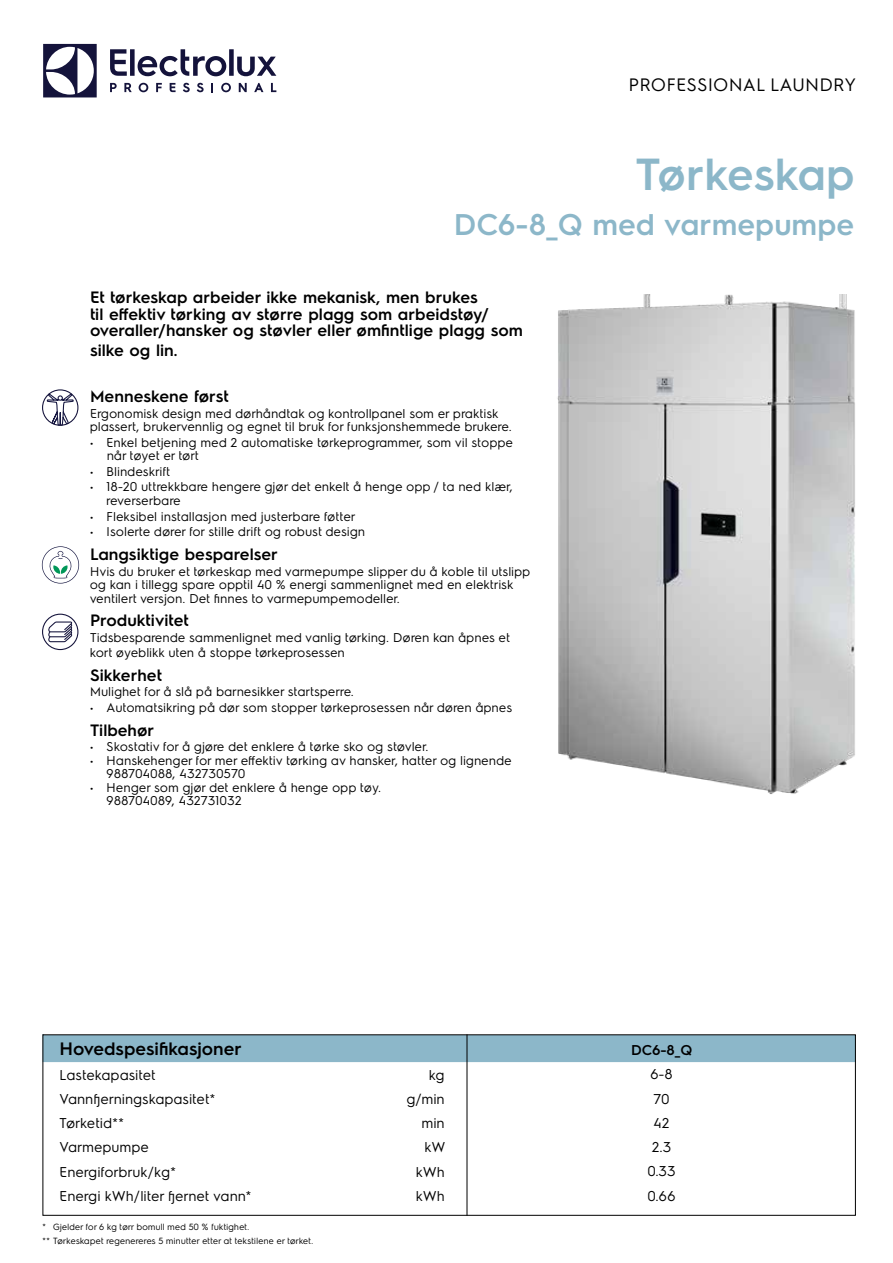
<style>
.page{position:relative;width:893px;height:1263px;background:#fff}
.page>*{position:absolute;margin:0;border:0;box-sizing:border-box;transform-origin:0 0}
.t1{font:600 45px "Electrolux Sans";color:#8cb7c9}
.t2{font:600 30px "Electrolux Sans";color:#8cb7c9}
.t3{font:600 18px "Electrolux Sans";color:#000}
.t4{font:18px "Electrolux Sans";color:#000}
.t5{font:600 16.5px/16.5px "Electrolux Sans";color:#000}
.t6{font:14.25px/24.3px "Electrolux Sans";color:#000;text-align:center}
.t7{font:600 14.25px "Electrolux Sans";color:#000}
.t8{font:12.75px/13.5px "Electrolux Sans";color:#000}
.t9{font:9px/14.7px "Electrolux Sans";color:#000}
</style>
<div class="page">
<svg style="left:43px;top:44px;width:54px;height:53px"></svg>
<svg style="left:110px;top:49px;width:166px;height:27px"></svg>
<svg style="left:271px;top:83px;width:5px;height:9px"></svg>
<svg style="left:221px;top:83px;width:10px;height:9px"></svg>
<svg style="left:211px;top:83px;width:2px;height:9px"></svg>
<svg style="left:197px;top:83px;width:7px;height:9px"></svg>
<svg style="left:183px;top:83px;width:7px;height:9px"></svg>
<svg style="left:170px;top:83px;width:6px;height:9px"></svg>
<svg style="left:156px;top:83px;width:6px;height:9px"></svg>
<svg style="left:139px;top:83px;width:9px;height:9px"></svg>
<svg style="left:124px;top:83px;width:8px;height:9px"></svg>
<svg style="left:110px;top:83px;width:7px;height:9px"></svg>
<svg style="left:254px;top:83px;width:9px;height:9px"></svg>
<svg style="left:239px;top:83px;width:8px;height:9px"></svg>
<div style="left:45px;top:1036px;width:809px;height:26px;background:#8cb7c9"></div>
<div style="left:43px;top:1034px;width:813px;height:182px;border:1px solid #000"></div>
<hr style="left:467px;top:1034px;width:1px;height:182px;background:#000">
<img style="left:557px;top:294px;width:298px;height:500px">
<svg style="left:46px;top:392px;width:28px;height:34px"></svg>
<div style="left:42px;top:389px;width:36px;height:37px;border:1px solid #14133b;border-radius:50%"></div>
<svg style="left:42px;top:546px;width:37px;height:37px"></svg>
<div style="left:42px;top:614px;width:36px;height:36px;border:1px solid #14133b;border-radius:50%"></div>
<svg style="left:48px;top:621px;width:24px;height:21px"></svg>
<h3 class="t4" style="left:629px;top:72px;width:229px">PROFESSIONAL LAUNDRY</h3>
<h1 class="t1" style="left:635px;top:143px;width:221px">Tørkeskap</h1>
<h2 class="t2" style="left:454px;top:204px;width:402px">DC6-8_Q med varmepumpe</h2>
<p class="t5" style="left:90px;top:288px;width:434px">Et tørkeskap arbeider ikke mekanisk, men brukes<br>til effektiv tørking av større plagg som arbeidstøy/ overaller/hansker og støvler eller ømfintlige plagg som</p>
<p class="t5" style="left:90px;top:341px;width:89px">silke og lin.</p>
<p class="t5" style="left:90px;top:387px;width:140px">Menneskene først</p>
<p class="t8" style="left:90px;top:405px;width:423px">Ergonomisk design med dørhåndtak og kontrollpanel som er praktisk plassert, brukervennlig og egnet til bruk for funksjonshemmede brukere.</p>
<p class="t8" style="left:107px;top:435px;width:408px;text-indent:-17px">• Enkel betjening med 2 automatiske tørkeprogrammer, som vil stoppe når tøyet er tørt</p>
<p class="t8" style="left:90px;top:464px;width:82px">• Blindeskrift</p>
<p class="t8" style="left:107px;top:479px;width:408px;text-indent:-17px">• 18-20 uttrekkbare hengere gjør det enkelt å henge opp / ta ned klær, reverserbare</p>
<p class="t8" style="left:90px;top:508px;width:267px">• Fleksibel installasjon med justerbare føtter</p>
<p class="t8" style="left:90px;top:524px;width:277px">• Isolerte dører for stille drift og robust design</p>
<p class="t5" style="left:90px;top:545px;width:190px">Langsiktige besparelser</p>
<p class="t8" style="left:90px;top:563px;width:442px">Hvis du bruker et tørkeskap med varmepumpe slipper du å koble til utslipp og kan i tillegg spare opptil 40 % energi sammenlignet med en elektrisk ventilert versjon. Det finnes to varmepumpemodeller.</p>
<p class="t5" style="left:90px;top:611px;width:100px">Produktivitet</p>
<p class="t8" style="left:90px;top:629px;width:422px;line-height:15px">Tidsbesparende sammenlignet med vanlig tørking. Døren kan åpnes et kort øyeblikk uten å stoppe tørkeprosessen</p>
<p class="t5" style="left:90px;top:665px;width:73px">Sikkerhet</p>
<p class="t8" style="left:90px;top:684px;width:266px">Mulighet for å slå på barnesikker startsperre.</p>
<p class="t8" style="left:90px;top:700px;width:424px">• Automatsikring på dør som stopper tørkeprosessen når døren åpnes</p>
<p class="t5" style="left:90px;top:720px;width:66px">Tilbehør</p>
<p class="t8" style="left:90px;top:739px;width:340px">• Skostativ for å gjøre det enklere å tørke sko og støvler.</p>
<p class="t8" style="left:107px;top:753px;width:407px;text-indent:-17px">• Hanskehenger for mer effektiv tørking av hansker, hatter og lignende<br>988704088, 432730570</p>
<p class="t8" style="left:107px;top:780px;width:276px;text-indent:-17px">• Henger som gjør det enklere å henge opp tøy.<br>988704089, 432731032</p>
<h3 class="t3" style="left:60px;top:1036px;width:184px">Hovedspesifikasjoner</h3>
<p class="t6" style="left:60px;top:1061px;width:98px">Lastekapasitet</p>
<p class="t6" style="left:429px;top:1061px;width:17px">kg</p>
<p class="t6" style="left:60px;top:1086px;width:158px">Vannfjerningskapasitet*</p>
<p class="t6" style="left:407px;top:1086px;width:40px">g/min</p>
<p class="t6" style="left:60px;top:1110px;width:67px">Tørketid**</p>
<p class="t6" style="left:422px;top:1110px;width:25px">min</p>
<p class="t6" style="left:60px;top:1134px;width:91px">Varmepumpe</p>
<p class="t6" style="left:425px;top:1134px;width:22px">kW</p>
<p class="t6" style="left:60px;top:1158px;width:118px">Energiforbruk/kg*</p>
<p class="t6" style="left:416px;top:1158px;width:30px">kWh</p>
<p class="t6" style="left:60px;top:1183px;width:194px">Energi kWh/liter fjernet vann*</p>
<p class="t6" style="left:416px;top:1183px;width:30px">kWh</p>
<p class="t9" style="left:43px;top:1219px;width:272px">* Gjelder for 6 kg tørr bomull med 50 % fuktighet.<br>** Tørkeskapet regenereres 5 minutter etter at tekstilene er tørket.</p>
<p class="t7" style="left:631px;top:1040px;width:63px">DC6-8_Q</p>
<p class="t6" style="left:648px;top:1061px;width:30px">6-8<br>70<br>42<br>2.3<br>0.33<br>0.66</p>
</div>
